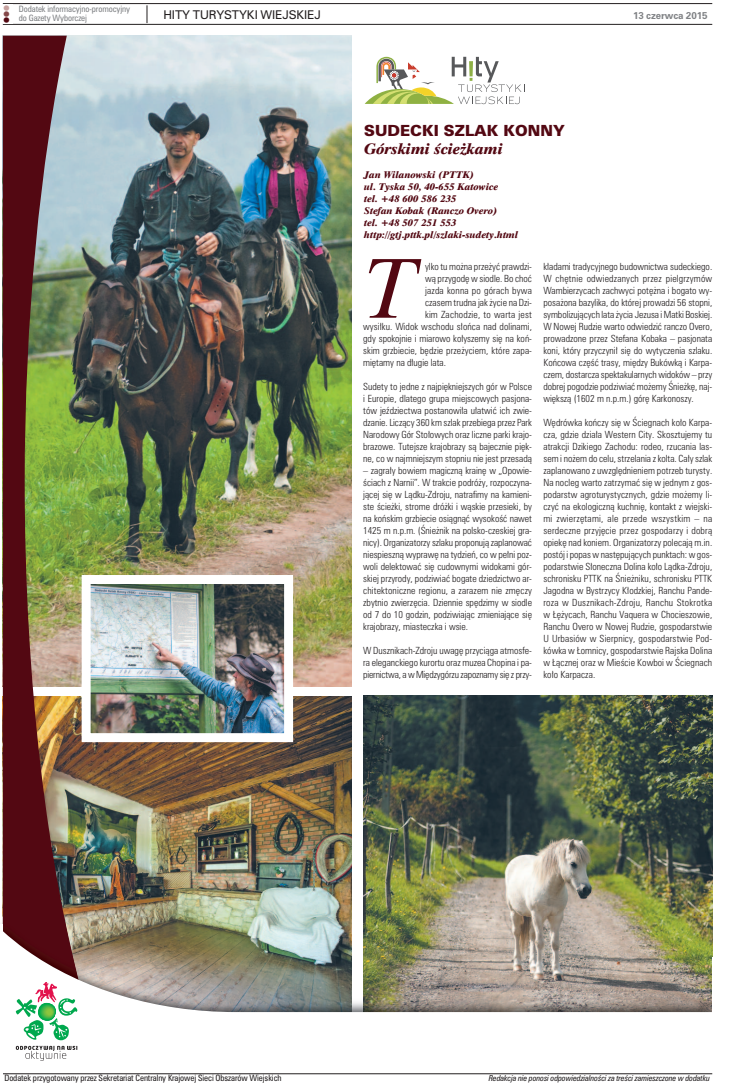
<style>
.page{position:relative;width:752px;height:1092px;background:#fff}
.page>*{position:absolute;margin:0;border:0;box-sizing:border-box;transform-origin:0 0}
.t1{font:italic 80.5px "Dutch 801 Rm PL";color:#530812}
.t2{font:14px "Zurich Blk PL";color:#530812}
.t3{font:italic 14px "Dutch 801 X Bd PL";color:#530812}
.t4{font:11px "Zurich PL";letter-spacing:-.015em;color:#231f20}
.t5{font:9px/12px "Zurich Lt Cn PL";color:#231f20;text-align:justify}
.t6{font:italic 9px/12px "Dutch 801 X Bd PL";color:#530812}
.t7{font:9px "Zurich Lt Cn PL";letter-spacing:.02em;color:#231f20}
.t8{font:700 9px "Zurich PL";letter-spacing:-.015em;color:#808285}
.t9{font:8px "Zurich Cn PL";letter-spacing:-.01em;color:#231f20}
.t10{font:8px/9px "Zurich Cn PL";letter-spacing:-.01em;color:#808285}
.t11{font:italic 7.5px "Zurich Cn PL";letter-spacing:-.01em;color:#231f20}
.t12{font:7.5px "Dixieland";color:#530812}
.s1{color:#844849}
.s2{color:#c7a2a0}
.s3{font-family:"Arabic Typesetting"}
</style>
<div class="page">
<img style="left:363px;top:696px;width:348px;height:220px">
<img style="left:91px;top:697px;width:260px;height:219px">
<img style="left:91px;top:36px;width:260px;height:650px">
<img style="left:3px;top:36px;width:88px;height:880px">
<hr style="left:3px;top:3px;width:708px;height:1px;background:#231f20">
<hr style="left:3px;top:24px;width:708px;height:1px;background:#231f20">
<svg style="left:147px;top:5px;width:1px;height:18px"></svg>
<img style="left:363px;top:916px;width:348px;height:15px">
<img style="left:91px;top:916px;width:260px;height:15px">
<img style="left:3px;top:916px;width:88px;height:15px">
<img style="left:3px;top:931px;width:708px;height:130px">
<hr style="left:3px;top:1073px;width:708px;height:1px;background:#231f20">
<svg style="left:16px;top:981px;width:61px;height:79px"></svg>
<svg style="left:364px;top:57px;width:158px;height:47px"></svg>
<img style="left:92px;top:585px;width:191px;height:147px">
<div style="left:82px;top:575px;width:211px;height:167px;border:9px solid #fff"></div>
<p class="t12" style="left:2px;top:23px;width:19px;rotate:-90deg">l<span class="s1">l</span><span class="s2">l</span></p>
<p class="t10" style="left:19px;top:5px;width:113px">Dodatek informacyjno-promocyjny do Gazety Wyborczej</p>
<p class="t4" style="left:163px;top:9px;width:159px">HITY TURYSTYKI WIEJSKIEJ</p>
<p class="t8" style="left:633px;top:11px;width:76px">13 czerwca 2015</p>
<h2 class="t2" style="left:364px;top:123px;width:202px">SUDECKI SZLAK KONNY</h2>
<h2 class="t3" style="left:364px;top:141px;width:140px">Górskimi ścieżkami</h2>
<p class="t6" style="left:364px;top:169px;width:156px">Jan Wilanowski (PTTK)<br>ul. Tyska 50, 40-655 Katowice<br>tel. +48 600 586 235<br>Stefan Kobak (Ranczo Overo)<br>tel. +48 507 251 553 http://gtj.pttk.pl/szlaki-sudety.html</p>
<h1 class="t1" style="left:363px;top:243px;width:54px">T</h1>
<p class="t5" style="left:425px;top:260px;width:108px">ylko tu można przeżyć prawdzi-</p>
<p class="t5" style="left:425px;top:272px;width:108px">wą przygodę w siodle. Bo choć</p>
<p class="t7" style="left:425px;top:285px;width:108px">jazda konna po górach bywa</p>
<p class="t5" style="left:425px;top:296px;width:108px">czasem trudna jak życie na Dzi-</p>
<p class="t7" style="left:425px;top:309px;width:108px">kim Zachodzie, to warta jest</p>
<p class="t5" style="left:363px;top:320px;width:170px">wysiłku. Widok wschodu słońca nad dolinami,</p>
<p class="t5" style="left:363px;top:332px;width:170px">gdy spokojnie i miarowo kołyszemy się na koń-</p>
<p class="t5" style="left:363px;top:344px;width:170px">skim grzbiecie, będzie przeżyciem, które zapa-</p>
<p class="t5" style="left:363px;top:356px;width:84px">miętamy na długie lata.</p>
<p class="t5" style="left:363px;top:380px;width:170px">Sudety to jedne z najpiękniejszych gór w Polsce i Europie, dlatego grupa miejscowych pasjona&shy;tów jeździectwa postanowiła ułatwić ich zwie&shy;dzanie. Liczący 360 km szlak przebiega przez Park Narodowy Gó<span class="s3">́</span>r Stołowych oraz liczne parki krajo&shy;brazowe. Tutejsze krajobrazy są bajecznie pięk&shy;ne, co w najmniejszym stopniu nie jest przesadą</p>
<p class="t5" style="left:363px;top:464px;width:170px">– zagrały bowiem magiczną krainę w „Opowie&shy;ściach z Narnii”. W trakcie podróży, rozpoczyna&shy;jącej się w Lądku-Zdroju, natrafimy na kamieni&shy;ste ścieżki, strome dróżki i wąskie przesieki, by na końskim grzbiecie osiągnąć wysokość nawet 1425 m n.p.m. (Śnieżnik na polsko-czeskiej gra&shy;nicy). Organizatorzy szlaku proponują zaplanować niespieszną wyprawę na tydzień, co w pełni poz&shy;woli delektować się cudownymi widokami gór&shy;skiej przyrody, podziwiać bogate dziedzictwo ar&shy;chitektoniczne regionu, a zarazem nie zmęczy zbytnio zwierzęcia. Dziennie spędzimy w siodle od 7 do 10 godzin, podziwiając zmieniające się krajobrazy, miasteczka i wsie.</p>
<p class="t5" style="left:363px;top:644px;width:170px">W Dusznikach-Zdroju uwagę przyciąga atmosfe&shy;ra eleganckiego kurortu oraz muzea Chopina i pa&shy;piernictwa, a w Międzygórzu zapoznamy się z przy-</p>
<p class="t5" style="left:543px;top:260px;width:170px">kładami tradycyjnego budownictwa sudeckiego.<br>W chętnie odwiedzanych przez pielgrzymów Wambierzycach zachwyci potężna i bogato wy&shy;posażona bazylika, do której prowadzi 56 stopni, symbolizujących lata życia Jezusa i Matki Boskiej.<br>W Nowej Rudzie warto odwiedzić ranczo Overo, prowadzone przez Stefana Kobaka – pasjonata koni, który przyczynił się do wytyczenia szlaku.<br>Końcowa część trasy, między Bukówką i Karpa&shy;czem, dostarcza spektakularnych widoków – przy dobrej pogodzie podziwiać możemy Śnieżkę, naj&shy;większą (1602 m n.p.m.) górę Karkonoszy.</p>
<p class="t5" style="left:543px;top:416px;width:170px">Wędrówka kończy się w Ściegnach koło Karpa&shy;cza, gdzie działa Western City. Skosztujemy tu atrakcji Dzikiego Zachodu: rodeo, rzucania las&shy;sem i nożem do celu, strzelania z kolta. Cały szlak zaplanowano z uwzględnieniem potrzeb turysty.<br>Na nocleg warto zatrzymać się w jednym z gos&shy;podarstw agroturystycznych, gdzie możemy li&shy;czyć na ekologiczną kuchnię, kontakt z wiejski&shy;mi zwierzętami, ale przede wszystkim – na serdeczne przyjęcie przez gospodarzy i dobrą opiekę nad koniem. Organizatorzy polecają m.in. postój i popas w następujących punktach: w gos&shy;podarstwie Słoneczna Dolina koło Lądka-Zdroju, schronisku PTTK na Śnieżniku, schronisku PTTK Jagodna w Bystrzycy Kłodzkiej, Ranchu Pande&shy;roza w Dusznikach-Zdroju, Ranchu Stokrotka w Łężycach, Ranchu Vaquera w Chocieszowie, Ranchu Overo w Nowej Rudzie, gospodarstwie U Urbasiów w Sierpnicy, gospodarstwie Pod&shy;kówka w Łomnicy, gospodarstwie Rajska Dolina w Łącznej oraz w Mieście Kowboi w Ściegnach koło Karpacza.</p>
<p class="t9" style="left:4px;top:1073px;width:278px">Dodatek przygotowany przez Sekretariat Centralny Krajowej Sieci Obszarów Wiejskich</p>
<p class="t11" style="left:488px;top:1074px;width:222px">Redakcja nie ponosi odpowiedzialności za treści zamieszczone w dodatku</p>
</div>
